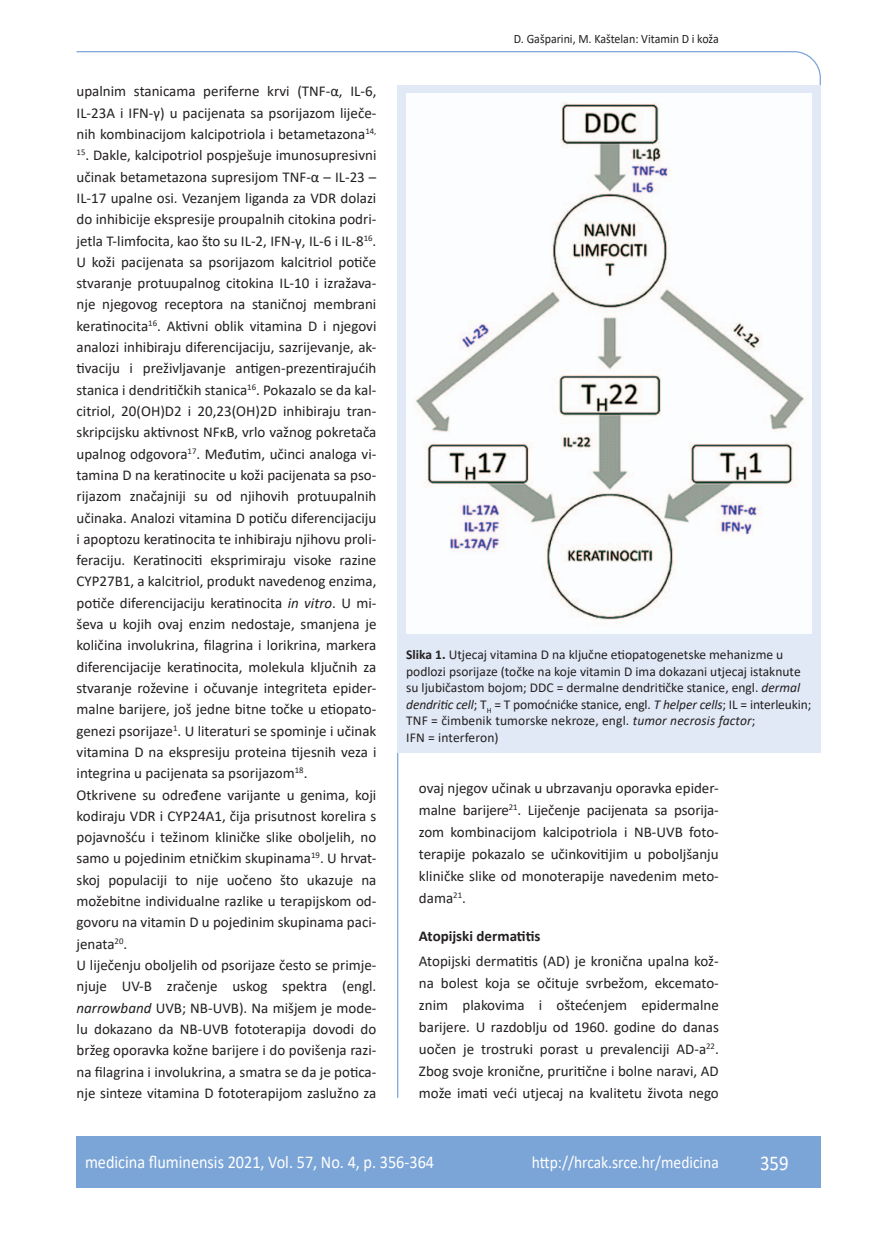
<style>
.page{position:relative;width:872px;height:1234px;background:#fff}
.page>*{position:absolute;margin:0;border:0;box-sizing:border-box;transform-origin:0 0}
.t1{font:21px "Calibri";color:#fff;scale:.9 1}
.t2{font:18px "Calibri";color:#fff;scale:.9 1}
.t3{font:17.25px "Calibri";color:#fff;scale:.9 1}
.osnovni_tekst{font:15px/21.3px "Calibri";color:#231f20;text-align:justify}
.podnaslov{font:700 15px "Calibri";color:#231f20}
.potpis_slika{font:13.5px/16.5px "Calibri";color:#231f20}
.glava{font:12.75px "Calibri";color:#231f20;scale:.94 1}
.s1{font-style:italic}
.s2{font-weight:700}
</style>
<div class="page">
<svg style="left:76px;top:51px;width:745px;height:275px"></svg>
<hr style="left:397px;top:752px;width:1px;height:345px;background:#7ca5d7">
<div style="left:77px;top:1135px;width:744px;height:51px;background:#7ca5d7"></div>
<div style="left:398px;top:85px;width:423px;height:667px;background:#e1e9f6"></div>
<img style="left:406px;top:94px;width:405px;height:539px">
<p class="osnovni_tekst" style="left:77px;top:80px;width:301px">upalnim stanicama periferne krvi (TNF-α, IL-6, IL-23A i IFN-γ) u pacijenata sa psorijazom liječe&shy;nih kombinacijom kalcipotriola i betametazona<sup>14,</sup></p>
<p class="osnovni_tekst" style="left:77px;top:144px;width:301px"><sup>15</sup>. Dakle, kalcipotriol pospješuje imunosupresivni učinak betametazona supresijom TNF-α – IL-23 – IL-17 upalne osi. Vezanjem liganda za VDR dolazi do inhibicije ekspresije proupalnih citokina podri&shy;jetla T-limfocita, kao što su IL-2, IFN-γ, IL-6 i IL-8<sup>16</sup>.<br>U koži pacijenata sa psorijazom kalcitriol potiče stvaranje protuupalnog citokina IL-10 i izražava&shy;nje njegovog receptora na staničnoj membrani keratinocita<sup>16</sup>. Aktivni oblik vitamina D i njegovi analozi inhibiraju diferencijaciju, sazrijevanje, ak&shy;tivaciju i preživljavanje antigen-prezentirajućih stanica i dendritičkih stanica<sup>16</sup>. Pokazalo se da kal&shy;citriol, 20(OH)D2 i 20,23(OH)2D inhibiraju tran&shy;skripcijsku aktivnost NFκB, vrlo važnog pokretača upalnog odgovora<sup>17</sup>. Međutim, učinci analoga vi&shy;tamina D na keratinocite u koži pacijenata sa pso&shy;rijazom značajniji su od njihovih protuupalnih učinaka. Analozi vitamina D potiču diferencijaciju i apoptozu keratinocita te inhibiraju njihovu proli&shy;feraciju. Keratinociti eksprimiraju visoke razine CYP27B1, a kalcitriol, produkt navedenog enzima, potiče diferencijaciju keratinocita <span class="s1">in vitro</span>. U mi&shy;ševa u kojih ovaj enzim nedostaje, smanjena je količina involukrina, filagrina i lorikrina, markera diferencijacije keratinocita, molekula ključnih za stvaranje roževine i očuvanje integriteta epider&shy;malne barijere, još jedne bitne točke u etiopato&shy;genezi psorijaze<sup>1</sup>. U literaturi se spominje i učinak vitamina D na ekspresiju proteina tijesnih veza i integrina u pacijenata sa psorijazom<sup>18</sup>.</p>
<p class="osnovni_tekst" style="left:77px;top:783px;width:301px">Otkrivene su određene varijante u genima, koji kodiraju VDR i CYP24A1, čija prisutnost korelira s pojavnošću i težinom kliničke slike oboljelih, no samo u pojedinim etničkim skupinama<sup>19</sup>. U hrvat&shy;skoj populaciji to nije uočeno što ukazuje na možebitne individualne razlike u terapijskom od&shy;govoru na vitamin D u pojedinim skupinama paci&shy;jenata<sup>20</sup>.</p>
<p class="osnovni_tekst" style="left:77px;top:953px;width:301px">U liječenju oboljelih od psorijaze često se primje&shy;njuje UV-B zračenje uskog spektra (engl. <span class="s1">narrowband</span> UVB; NB-UVB). Na mišjem je mode&shy;lu dokazano da NB-UVB fototerapija dovodi do bržeg oporavka kožne barijere i do povišenja razi&shy;na filagrina i involukrina, a smatra se da je potica&shy;nje sinteze vitamina D fototerapijom zaslužno za</p>
<p class="glava" style="left:514px;top:29px;width:219px">D. Gašparini, M. Kaštelan: Vitamin D i koža</p>
<p class="potpis_slika" style="left:406px;top:645px;width:407px"><span class="s2">Slika 1.</span> Utjecaj vitamina D na ključne etiopatogenetske mehanizme u podlozi psorijaze (točke na koje vitamin D ima dokazani utjecaj istaknute su ljubičastom bojom; DDC = dermalne dendritičke stanice, engl. <span class="s1">dermal dendritic cell</span>; T<sub>H</sub> = T pomoćnićke stanice, engl. <span class="s1">T helper cells</span>; IL = interleukin; TNF = čimbenik tumorske nekroze, engl. <span class="s1">tumor necrosis factor</span>;<br>IFN = interferon)</p>
<p class="osnovni_tekst" style="left:419px;top:776px;width:301px;line-height:21.9px">ovaj njegov učinak u ubrzavanju oporavka epider&shy;malne barijere<sup>21</sup>. Liječenje pacijenata sa psorija&shy;zom kombinacijom kalcipotriola i NB-UVB foto&shy;terapije pokazalo se učinkovitijim u poboljšanju kliničke slike od monoterapije navedenim meto&shy;dama<sup>21</sup>.</p>
<p class="podnaslov" style="left:419px;top:925px;width:123px">Atopijski dermatitis</p>
<p class="osnovni_tekst" style="left:419px;top:949px;width:301px;line-height:21.9px">Atopijski dermatitis (AD) je kronična upalna kož&shy;na bolest koja se očituje svrbežom, ekcemato&shy;znim plakovima i oštećenjem epidermalne barijere. U razdoblju od 1960. godine do danas uočen je trostruki porast u prevalenciji AD-a<sup>22</sup>.<br>Zbog svoje kronične, pruritične i bolne naravi, AD može imati veći utjecaj na kvalitetu života nego</p>
<p class="t2" style="left:85px;top:1149px;width:389px">medicina fluminensis 2021, Vol. 57, No. 4, p. 356-364</p>
<p class="t3" style="left:532px;top:1150px;width:209px">http://hrcak.srce.hr/medicina</p>
<p class="t1" style="left:760px;top:1147px;width:33px">359</p>
</div>
